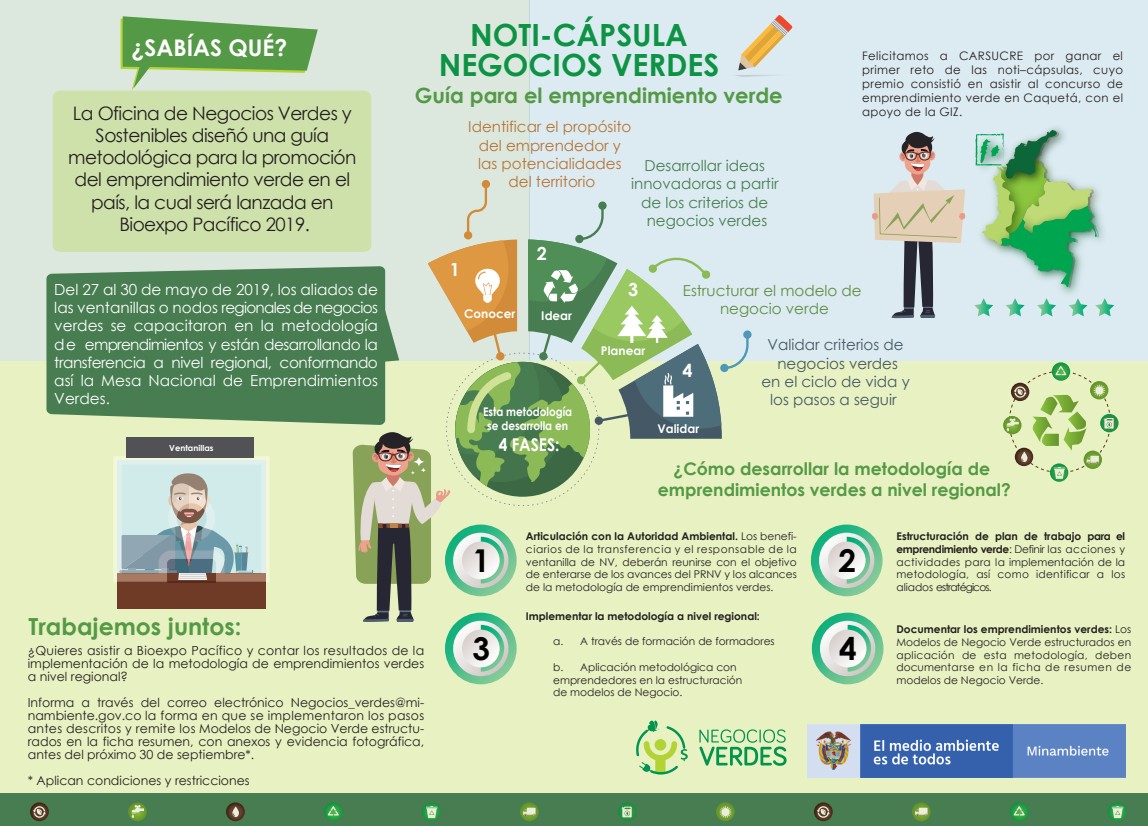
<style>
.page{position:relative;width:1148px;height:826px;background:#fff}
.page>*{position:absolute;margin:0;border:0;box-sizing:border-box;transform-origin:0 0}
.t1{font:700 31.4px "Century Gothic";color:#000}
.t2{font:700 30.55px/30px "Century Gothic";color:#0d9344;text-align:center}
.t3{font:700 23.55px "Century Gothic";color:#549945}
.t4{font:700 22.95px "Century Gothic";color:#fff}
.t5{font:700 21px "Century Gothic";color:#549945}
.t6{font:18.6px/22.3px "Century Gothic";letter-spacing:-.03em;color:#231f20;text-align:center}
.t7{font:700 18px "Century Gothic";color:#fff}
.t8{font:700 17.65px "Century Gothic";color:#fff;scale:.88 1}
.t9{font:700 17.3px/20.8px "Century Gothic";color:#549945;text-align:center}
.t10{font:15.25px/18.3px "Century Gothic";color:#fff;text-align:justify}
.t11{font:15.1px/18.1px "Century Gothic";color:#b77335;text-align:center}
.t12{font:15.1px/18.1px "Century Gothic";color:#477d50;text-align:center}
.t13{font:15.1px/18.1px "Century Gothic";color:#445965;text-align:center}
.t14{font:15.1px/18.1px "Century Gothic";color:#638c42;text-align:center}
.t15{font:12.5px/13px "Century Gothic";color:#231f20;text-align:justify}
.t16{font:700 12px "Century Gothic";color:#fff}
.t17{font:700 11.9px/14.3px "Century Gothic";color:#fff;text-align:center;scale:.88 1}
.t18{font:11.7px/14.1px "Century Gothic";letter-spacing:.03em;color:#231f20;text-align:justify}
.t19{font:10.65px/12.8px "Century Gothic";color:#231f20;text-align:justify}
.t20{font:700 10.65px "Century Gothic";color:#231f20}
.t21{font:700 8.3px "Century Gothic";color:#fff}
.s1{font-weight:700}
</style>
<div class="page">
<div style="left:0;top:0;width:530px;height:360px;background:#dce8de"></div>
<div style="left:1px;top:360px;width:1147px;height:438px;background:#e8f1c2"></div>
<div style="left:530px;top:0;width:618px;height:360px;background:#dcebf1"></div>
<div style="left:53px;top:91px;width:318px;height:161px;background:#cfe1ab"></div>
<div style="left:46px;top:266px;width:307px;height:158px;background:#477d50"></div>
<img style="left:808px;top:724px;width:317px;height:53px">
<svg style="left:699px;top:729px;width:88px;height:36px"></svg>
<svg style="left:636px;top:720px;width:52px;height:54px"></svg>
<svg style="left:735px;top:15px;width:58px;height:62px"></svg>
<div style="left:117px;top:583px;width:149px;height:25px;background:#703b26"></div>
<svg style="left:113px;top:456px;width:157px;height:127px;background:#bbc9c6"></svg>
<div style="left:127px;top:437px;width:127px;height:20px;background:#525156"></div>
<svg style="left:445px;top:612px;width:72px;height:72px"></svg>
<svg style="left:453px;top:620px;width:56px;height:56px"></svg>
<svg style="left:812px;top:612px;width:71px;height:72px;background:#4fbe8c"></svg>
<svg style="left:820px;top:620px;width:55px;height:56px"></svg>
<svg style="left:848px;top:624px;width:23px;height:47px"></svg>
<svg style="left:829px;top:629px;width:37px;height:38px"></svg>
<svg style="left:811px;top:524px;width:72px;height:72px;background:#52bf8d"></svg>
<svg style="left:819px;top:532px;width:55px;height:56px"></svg>
<svg style="left:847px;top:536px;width:23px;height:47px"></svg>
<svg style="left:828px;top:541px;width:38px;height:38px"></svg>
<svg style="left:121px;top:16px;width:197px;height:74px"></svg>
<div style="left:743px;top:330px;width:9px;height:9px;background:#4e99b8;border-radius:50%"></div>
<div style="left:482px;top:180px;width:8px;height:8px;background:#d28b39;border-radius:50%"></div>
<svg style="left:974px;top:298px;width:19px;height:18px"></svg>
<svg style="left:1006px;top:303px;width:19px;height:13px"></svg>
<svg style="left:1037px;top:303px;width:19px;height:13px"></svg>
<svg style="left:1068px;top:303px;width:20px;height:13px"></svg>
<svg style="left:1095px;top:303px;width:19px;height:13px"></svg>
<svg style="left:872px;top:132px;width:93px;height:187px"></svg>
<img style="left:992px;top:212px;width:115px;height:91px">
<svg style="left:975px;top:130px;width:124px;height:158px"></svg>
<svg style="left:1090px;top:381px;width:18px;height:18px"></svg>
<svg style="left:1011px;top:382px;width:18px;height:19px"></svg>
<svg style="left:1003px;top:416px;width:18px;height:18px"></svg>
<svg style="left:1052px;top:362px;width:18px;height:19px"></svg>
<svg style="left:1055px;top:366px;width:11px;height:9px"></svg>
<svg style="left:1050px;top:463px;width:18px;height:19px"></svg>
<svg style="left:1100px;top:414px;width:19px;height:18px"></svg>
<svg style="left:1006px;top:384px;width:108px;height:95px"></svg>
<div style="left:0;top:794px;width:1148px;height:32px;background:#477d50"></div>
<svg style="left:226px;top:802px;width:19px;height:19px"></svg>
<svg style="left:232px;top:806px;width:7px;height:11px"></svg>
<svg style="left:716px;top:802px;width:19px;height:19px"></svg>
<svg style="left:719px;top:805px;width:13px;height:13px"></svg>
<svg style="left:30px;top:802px;width:19px;height:19px"></svg>
<svg style="left:33px;top:806px;width:13px;height:11px"></svg>
<svg style="left:814px;top:802px;width:19px;height:19px"></svg>
<svg style="left:817px;top:806px;width:13px;height:11px"></svg>
<svg style="left:128px;top:802px;width:19px;height:19px"></svg>
<svg style="left:131px;top:805px;width:13px;height:13px"></svg>
<svg style="left:324px;top:802px;width:19px;height:19px"></svg>
<svg style="left:328px;top:806px;width:11px;height:9px"></svg>
<svg style="left:1010px;top:802px;width:19px;height:19px"></svg>
<svg style="left:1014px;top:806px;width:11px;height:9px"></svg>
<svg style="left:422px;top:802px;width:19px;height:19px"></svg>
<svg style="left:426px;top:806px;width:12px;height:12px"></svg>
<svg style="left:1108px;top:802px;width:19px;height:19px"></svg>
<svg style="left:1112px;top:806px;width:12px;height:12px"></svg>
<svg style="left:618px;top:802px;width:19px;height:19px"></svg>
<svg style="left:621px;top:806px;width:11px;height:12px"></svg>
<svg style="left:520px;top:802px;width:19px;height:19px"></svg>
<div style="left:527px;top:807px;width:9px;height:6px;background:#edeed9"></div>
<svg style="left:523px;top:809px;width:13px;height:7px"></svg>
<svg style="left:912px;top:802px;width:19px;height:19px"></svg>
<div style="left:919px;top:807px;width:9px;height:6px;background:#edeed9"></div>
<svg style="left:915px;top:809px;width:13px;height:7px"></svg>
<svg style="left:353px;top:184px;width:396px;height:487px"></svg>
<h3 class="t4" style="left:132px;top:30px;width:157px">¿SABÍAS QUÉ?</h3>
<h3 class="t6" style="left:68px;top:101px;width:290px">La Oficina de Negocios Verdes y<br>Sostenibles diseñó una guía metodológica para la promoción del emprendimiento verde en el país, la cual será lanzada en<br>Bioexpo Pacífico 2019.</h3>
<p class="t10" style="left:54px;top:280px;width:325px">Del 27 al 30 de mayo de 2019, los aliados de las ventanillas o nodos regionales de negocios verdes se capacitaron en la metodología de emprendimientos y están desarrollando la transferencia a nivel regional, conformando así la Mesa Nacional de Emprendimientos Verdes.</p>
<p class="t21" style="left:169px;top:442px;width:46px">Ventanillas</p>
<h2 class="t2" style="left:439px;top:18px;width:282px">NOTI-CÁPSULA<br>NEGOCIOS VERDES</h2>
<h3 class="t5" style="left:415px;top:80px;width:369px">Guía para el emprendimiento verde</h3>
<h3 class="t11" style="left:468px;top:118px;width:165px">Identificar el propósito del emprendedor y las potencialidades del territorio</h3>
<h3 class="t12" style="left:631px;top:156px;width:149px">Desarrollar ideas innovadoras a partir de los criterios de negocios verdes</h3>
<h3 class="t7" style="left:450px;top:256px;width:12px">1</h3>
<h3 class="t7" style="left:537px;top:239px;width:12px">2</h3>
<p class="t18" style="left:862px;top:48px;width:262px">Felicitamos a CARSUCRE por ganar el primer reto de las noti–cápsulas, cuyo premio consistió en asistir al concurso de emprendimiento verde en Caquetá, con el apoyo de la GIZ.</p>
<p class="t16" style="left:464px;top:304px;width:53px">Conocer</p>
<p class="t16" style="left:541px;top:307px;width:32px">Idear</p>
<p class="t17" style="left:483px;top:403px;width:103px">Esta metodología se desarrolla en</p>
<h3 class="t8" style="left:499px;top:431px;width:71px">4 FASES:</h3>
<h3 class="t7" style="left:628px;top:275px;width:12px">3</h3>
<p class="t16" style="left:601px;top:341px;width:46px">Planear</p>
<h3 class="t14" style="left:683px;top:281px;width:180px">Estructurar el modelo de negocio verde</h3>
<h3 class="t7" style="left:683px;top:357px;width:12px">4</h3>
<p class="t16" style="left:657px;top:419px;width:43px">Validar</p>
<h3 class="t13" style="left:761px;top:335px;width:150px">Validar criterios de negocios verdes<br>en el ciclo de vida y los pasos a seguir</h3>
<h3 class="t9" style="left:658px;top:457px;width:354px">¿Cómo desarrollar la metodología de emprendimientos verdes a nivel regional?</h3>
<h3 class="t3" style="left:29px;top:608px;width:214px">Trabajemos juntos:</h3>
<p class="t15" style="left:28px;top:644px;width:398px">¿Quieres asistir a Bioexpo Pacífico y contar los resultados de la implementación de la metodología de emprendimientos verdes a nivel regional?</p>
<p class="t15" style="left:28px;top:696px;width:398px">Informa a través del correo electrónico Negocios_verdes@mi&shy;nambiente.gov.co la forma en que se implementaron los pasos antes descritos y remite los Modelos de Negocio Verde estructu&shy;rados en la ficha resumen, con anexos y evidencia fotográfica, antes del próximo 30 de septiembre*.</p>
<p class="t15" style="left:28px;top:774px;width:223px">* Aplican condiciones y restricciones</p>
<h1 class="t1" style="left:472px;top:536px;width:19px">1</h1>
<p class="t19" style="left:526px;top:529px;width:272px"><span class="s1">Articulación con la Autoridad Ambiental.</span> Los benefi&shy;ciarios de la transferencia y el responsable de la ventanilla de NV, deberán reunirse con el objetivo de enterarse de los avances del PRNV y los alcances de la metodología de emprendimientos verdes.</p>
<h1 class="t1" style="left:838px;top:536px;width:19px">2</h1>
<p class="t20" style="left:526px;top:607px;width:235px">Implementar la metodología a nivel regional:</p>
<p class="t19" style="left:553px;top:634px;width:223px">a. A través de formación de formadores</p>
<p class="t19" style="left:553px;top:660px;width:191px;text-align:left">b. Aplicación metodológica con emprendedores en la estructuración de modelos de Negocio.</p>
<h1 class="t1" style="left:472px;top:624px;width:19px">3</h1>
<h1 class="t1" style="left:839px;top:624px;width:19px">4</h1>
<p class="t19" style="left:896px;top:529px;width:230px"><span class="s1">Estructuración de plan de trabajo para el emprendimiento verde</span>: Definir las acciones y actividades para la implementación de la metodología, así como identificar a los aliados estratégicos.</p>
<p class="t19" style="left:896px;top:622px;width:236px"><span class="s1">Documentar los emprendimientos verdes:</span> Los Modelos de Negocio Verde estructurados en aplicación de esta metodología, deben documentarse en la ficha de resumen de modelos de Negocio Verde.</p>
</div>
